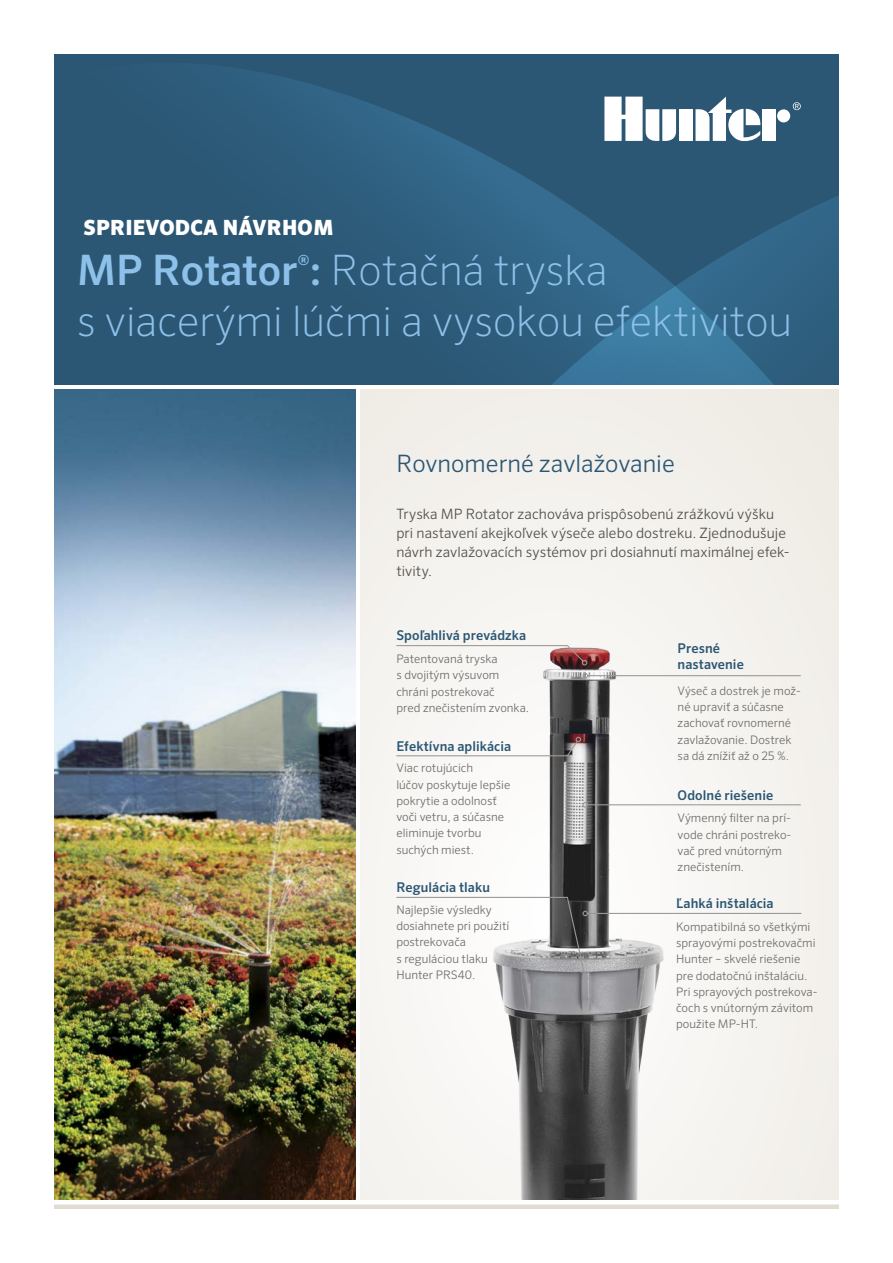
<style>
.page{position:relative;width:893px;height:1263px;background:#fff}
.page>*{position:absolute;margin:0;border:0;box-sizing:border-box;transform-origin:0 0}
.t1{font:200 42px "Sero Pro";color:#8dc1ea}
.t2{font:300 24px "Sero Pro";color:#2b5774}
.t3{font:900 21px "Sero Pro";letter-spacing:.01em;color:#fff}
.t4{font:300 14.25px/19px "Sero Pro";letter-spacing:.005em;color:#504e4b}
.t5{font:500 13.95px "Sero Pro";color:#8dc1ea}
.t6{font:500 13.5px/16.5px "Sero Pro";letter-spacing:.005em;color:#2b5774}
.t7{font:300 11.85px/16.2px "Sero Pro";color:#6f6c69}
.s1{font-weight:500}
</style>
<div class="page">
<div style="left:54px;top:54px;width:785px;height:330px;background:#2b5774"></div>
<svg style="left:239px;top:77px;width:600px;height:307px;background:#2e5e7e"></svg>
<div style="left:360px;top:389px;width:479px;height:810px;background:#f5f3ef"></div>
<svg style="left:793px;top:102px;width:8px;height:8px"></svg>
<div style="left:679px;top:109px;width:14px;height:32px;background:#fff"></div>
<div style="left:777px;top:109px;width:13px;height:13px;background:#fff;border-radius:50%"></div>
<div style="left:762px;top:109px;width:14px;height:32px;background:#fff"></div>
<svg style="left:695px;top:97px;width:66px;height:44px"></svg>
<svg style="left:604px;top:97px;width:72px;height:44px"></svg>
<img style="left:54px;top:389px;width:302px;height:810px">
<img style="left:480px;top:647px;width:199px;height:552px">
<hr style="left:587px;top:804px;width:214px;height:1px;background:#9e9996">
<svg style="left:582px;top:802px;width:6px;height:5px"></svg>
<svg style="left:396px;top:645px;width:191px;height:20px"></svg>
<hr style="left:587px;top:913px;width:214px;height:1px;background:#9e9996">
<svg style="left:396px;top:737px;width:185px;height:20px"></svg>
<svg style="left:396px;top:896px;width:192px;height:85px"></svg>
<hr style="left:587px;top:675px;width:214px;height:1px;background:#9e9996">
<svg style="left:582px;top:673px;width:6px;height:5px"></svg>
<div style="left:54px;top:1204px;width:785px;height:5px;background:#e1dcd1"></div>
<h3 class="t3" style="left:84px;top:215px;width:252px">SPRIEVODCA NÁVRHOM</h3>
<h1 class="t1" style="left:77px;top:246px;width:532px"><span class="s1">MP Rotator :</span> Rotačná tryska</h1>
<p class="t5" style="left:298px;top:252px;width:13px">®</p>
<h1 class="t1" style="left:77px;top:296px;width:717px">s viacerými lúčmi a vysokou efektivitou</h1>
<h2 class="t2" style="left:396px;top:449px;width:280px">Rovnomerné zavlažovanie</h2>
<p class="t4" style="left:396px;top:504px;width:395px">Tryska MP Rotator zachováva prispôsobenú zrážkovú výšku pri nastavení akejkoľvek výseče alebo dostreku. Zjednodušuje návrh zavlažovacích systémov pri dosiahnutí maximálnej efek&shy;tivity.</p>
<p class="t6" style="left:396px;top:627px;width:131px">Spoľahlivá prevádzka</p>
<p class="t7" style="left:396px;top:651px;width:134px">Patentovaná tryska<br>s dvojitým výsuvom chráni postrekovač<br>pred znečistením zvonka.</p>
<p class="t6" style="left:396px;top:738px;width:116px">Efektívna aplikácia</p>
<p class="t7" style="left:396px;top:760px;width:116px">Viac rotujúcich<br>lúčov poskytuje lepšie pokrytie a odolnosť voči vetru, a súčasne eliminuje tvorbu suchých miest.</p>
<p class="t6" style="left:396px;top:879px;width:95px">Regulácia tlaku</p>
<p class="t7" style="left:396px;top:901px;width:114px">Najlepšie výsledky dosiahnete pri použití postrekovača<br>s reguláciou tlaku<br>Hunter PRS40.</p>
<p class="t6" style="left:678px;top:640px;width:68px">Presné nastavenie</p>
<p class="t7" style="left:678px;top:682px;width:125px">Výseč a dostrek je mož&shy;né upraviť a súčasne zachovať rovnomerné zavlažovanie. Dostrek sa dá znížiť až o 25 %.</p>
<p class="t6" style="left:678px;top:787px;width:97px">Odolné riešenie</p>
<p class="t7" style="left:678px;top:810px;width:115px">Výmenný filter na prí&shy;vode chráni postreko&shy;vač pred vnútorným znečistením.</p>
<p class="t6" style="left:676px;top:894px;width:99px">Ľahká inštalácia</p>
<p class="t7" style="left:676px;top:918px;width:143px">Kompatibilná so všetkými sprayovými postrekovačmi<br>Hunter – skvelé riešenie pre dodatočnú inštaláciu.<br>Pri sprayových postrekova&shy;čoch s vnútorným závitom použite MP-HT.</p>
</div>
